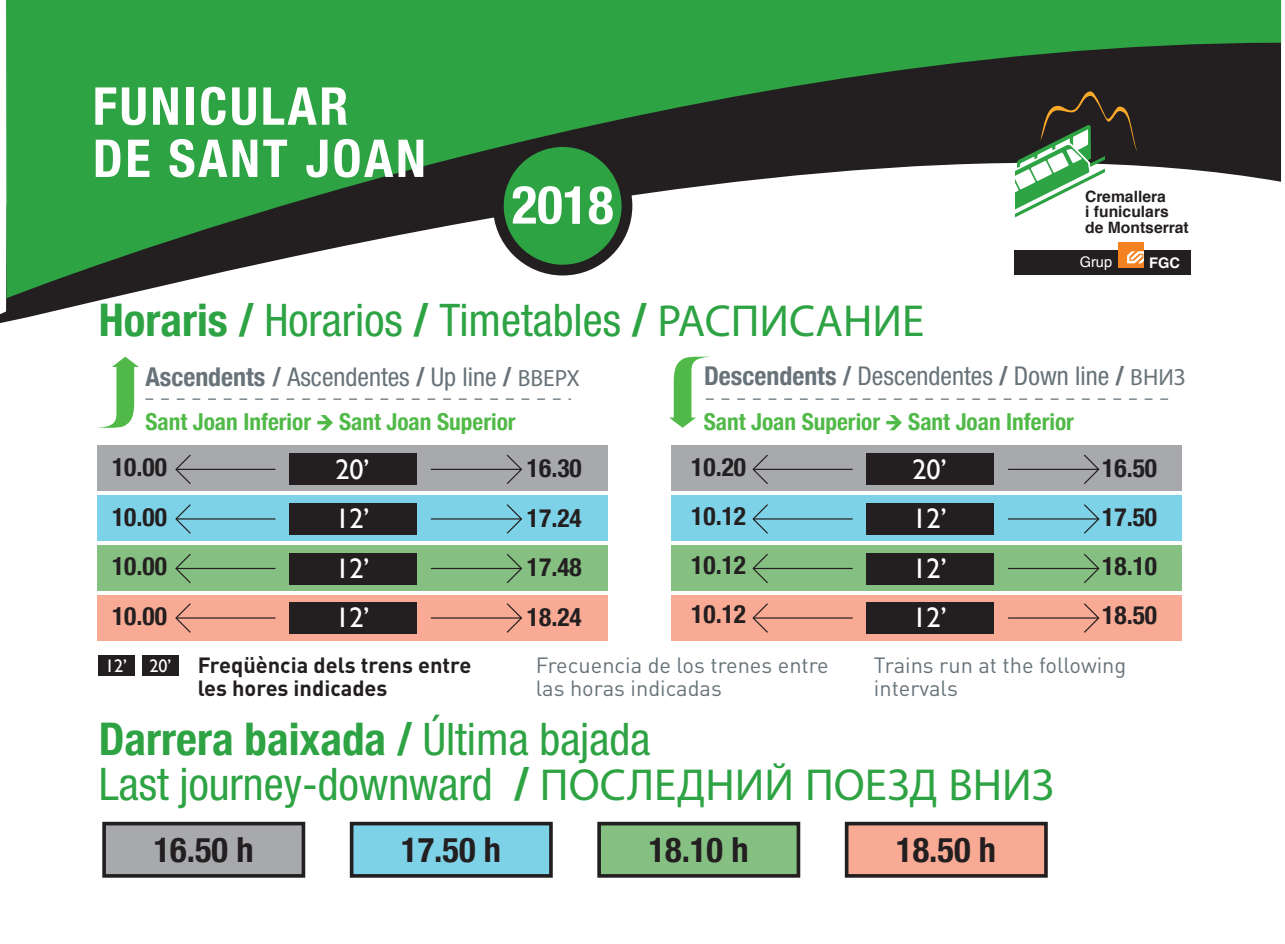
<style>
.page{position:relative;width:1285px;height:944px;background:#fff}
.page>*{position:absolute;margin:0;border:0;box-sizing:border-box;transform-origin:0 0}
.t1{font:700 condensed 52.8px "Helvetica Neue";color:#fff}
.t2{font:700 condensed 52.2px/52.2px "Helvetica Neue";letter-spacing:.05em;color:#fff}
.t3{font:condensed 45px "Helvetica Neue LT Std";color:#2da343}
.t4{font:700 condensed 45px "Helvetica Neue";color:#2da343}
.t5{font:700 condensed 34.5px "Helvetica Neue";color:#231f20}
.t6{font:28.2px/49.5px "Gill Sans";color:#fff;text-align:justify}
.t7{font:condensed 25.8px "Helvetica Neue LT Std";color:#677379}
.t8{font:700 condensed 25.5px "Helvetica Neue";color:#231f20}
.t9{font:700 condensed 23.4px "Helvetica Neue";color:#51b948}
.t10{font:21.9px/23.4px "DIN";color:#677379}
.t11{font:700 21.9px/23.4px "DIN";color:#231f20;text-align:center}
.t12{font:700 15.6px/15.6px "Helvetica";color:#231f20}
.t13{font:14.7px "Helvetica";color:#fff}
.t14{font:700 14.7px "Helvetica";color:#fff}
.s1{font-family:"Helvetica Neue";font-weight:700}
.s2{font-family:"Myriad Pro";font-stretch:normal}
.s3{font-family:"Myriad Pro";font-stretch:normal;font-size:23.4px}
.s4{font-family:"Gill Sans";font-weight:400;font-size:18px;color:#fff}
.s5{font-family:"Helvetica Neue LT Std";font-weight:400}
</style>
<div class="page">
<svg style="left:6px;top:0;width:1274px;height:298px;fill:#2da343"></svg>
<div style="left:493px;top:136px;width:139px;height:139px;background:#231f20;border-radius:50%"></div>
<div style="left:503px;top:147px;width:118px;height:118px;background:#2da343;border-radius:50%"></div>
<div style="left:1013px;top:251px;width:177px;height:24px;background:#231f20"></div>
<div style="left:1117px;top:242px;width:26px;height:25px;background:#f58220"></div>
<svg style="left:1127px;top:251px;width:16px;height:12px"></svg>
<svg style="left:1006px;top:91px;width:130px;height:127px"></svg>
<div style="left:1003px;top:166px;width:11px;height:66px;background:#fff"></div>
<div style="left:1171px;top:283px;width:51px;height:50px;background:#fff"></div>
<svg style="left:145px;top:398px;width:426px;height:2px"></svg>
<svg style="left:317px;top:415px;width:16px;height:15px"></svg>
<svg style="left:98px;top:357px;width:41px;height:71px"></svg>
<svg style="left:669px;top:357px;width:500px;height:73px"></svg>
<div style="left:97px;top:446px;width:510px;height:45px;background:#a8a9ad"></div>
<div style="left:97px;top:496px;width:510px;height:45px;background:#7ed2e7"></div>
<div style="left:97px;top:546px;width:510px;height:45px;background:#85bf82"></div>
<div style="left:97px;top:596px;width:510px;height:45px;background:#f8aa94"></div>
<div style="left:671px;top:496px;width:510px;height:45px;background:#7ed2e7"></div>
<div style="left:671px;top:546px;width:510px;height:45px;background:#85bf82"></div>
<div style="left:671px;top:596px;width:510px;height:45px;background:#f8aa94"></div>
<div style="left:671px;top:446px;width:510px;height:45px;background:#a8a9ad"></div>
<div style="left:102px;top:822px;width:203px;height:56px;background:#a8a9ad;border:4px solid #231f20"></div>
<div style="left:844px;top:822px;width:203px;height:56px;background:#f8aa94;border:4px solid #231f20"></div>
<div style="left:597px;top:822px;width:203px;height:56px;background:#85bf82;border:4px solid #231f20"></div>
<div style="left:350px;top:822px;width:202px;height:56px;background:#7ed2e7;border:4px solid #231f20"></div>
<div style="left:289px;top:454px;width:127px;height:31px;background:#231f20"></div>
<div style="left:289px;top:503px;width:127px;height:32px;background:#231f20"></div>
<div style="left:289px;top:553px;width:127px;height:32px;background:#231f20"></div>
<div style="left:289px;top:602px;width:127px;height:32px;background:#231f20"></div>
<hr style="left:431px;top:469px;width:90px;height:1px;background:#231f20">
<svg style="left:505px;top:454px;width:18px;height:30px"></svg>
<hr style="left:176px;top:469px;width:99px;height:1px;background:#231f20">
<svg style="left:175px;top:454px;width:17px;height:30px"></svg>
<hr style="left:431px;top:518px;width:90px;height:2px;background:#231f20">
<svg style="left:505px;top:504px;width:18px;height:30px"></svg>
<hr style="left:176px;top:518px;width:99px;height:2px;background:#231f20">
<svg style="left:175px;top:504px;width:17px;height:30px"></svg>
<hr style="left:431px;top:568px;width:90px;height:1px;background:#231f20">
<svg style="left:505px;top:553px;width:18px;height:31px"></svg>
<hr style="left:176px;top:568px;width:99px;height:1px;background:#231f20">
<svg style="left:175px;top:554px;width:17px;height:29px"></svg>
<hr style="left:431px;top:617px;width:90px;height:2px;background:#231f20">
<svg style="left:505px;top:603px;width:18px;height:30px"></svg>
<hr style="left:176px;top:617px;width:99px;height:2px;background:#231f20">
<svg style="left:175px;top:603px;width:17px;height:30px"></svg>
<div style="left:865px;top:454px;width:128px;height:31px;background:#231f20"></div>
<div style="left:865px;top:503px;width:128px;height:32px;background:#231f20"></div>
<div style="left:865px;top:553px;width:128px;height:32px;background:#231f20"></div>
<div style="left:865px;top:602px;width:128px;height:32px;background:#231f20"></div>
<hr style="left:1007px;top:469px;width:91px;height:1px;background:#231f20">
<svg style="left:1082px;top:454px;width:18px;height:30px"></svg>
<hr style="left:753px;top:469px;width:99px;height:1px;background:#231f20">
<svg style="left:752px;top:454px;width:17px;height:30px"></svg>
<hr style="left:1007px;top:518px;width:91px;height:2px;background:#231f20">
<svg style="left:1082px;top:504px;width:18px;height:30px"></svg>
<hr style="left:753px;top:518px;width:99px;height:2px;background:#231f20">
<svg style="left:752px;top:504px;width:17px;height:30px"></svg>
<hr style="left:1007px;top:568px;width:91px;height:1px;background:#231f20">
<svg style="left:1082px;top:553px;width:18px;height:31px"></svg>
<hr style="left:753px;top:568px;width:99px;height:1px;background:#231f20">
<svg style="left:752px;top:553px;width:17px;height:31px"></svg>
<hr style="left:1007px;top:617px;width:91px;height:2px;background:#231f20">
<svg style="left:1082px;top:603px;width:18px;height:30px"></svg>
<hr style="left:753px;top:617px;width:99px;height:2px;background:#231f20">
<svg style="left:752px;top:603px;width:17px;height:30px"></svg>
<div style="left:98px;top:656px;width:36px;height:20px;background:#231f20"></div>
<div style="left:142px;top:656px;width:37px;height:20px;background:#231f20"></div>
<h2 class="t2" style="left:93px;top:76px;width:334px">FUNICULAR<br>DE SANT JOAN</h2>
<h1 class="t1" style="left:511px;top:161px;width:103px">2018</h1>
<p class="t12" style="left:1084px;top:189px;width:105px">Cremallera<br>i funiculars de Montserrat</p>
<p class="t13" style="left:1079px;top:250px;width:34px">Grup</p>
<p class="t14" style="left:1148px;top:251px;width:32px">FGC</p>
<h3 class="t3" style="left:99px;top:294px;width:826px"><span class="s1">Horaris /</span> Horarios <span class="s1">/</span> Timetables <span class="s1">/</span> <span class="s2">РАСПИСАНИЕ</span></h3>
<p class="t7" style="left:145px;top:362px;width:436px"><span class="s1">Ascendents /</span> Ascendentes <span class="s1">/</span> Up line <span class="s1">/</span> <span class="s3">ВВЕРХ</span></p>
<p class="t7" style="left:704px;top:361px;width:482px"><span class="s1">Descendents /</span> Descendentes <span class="s1">/</span> Down line <span class="s1">/</span> <span class="s3">ВНИЗ</span></p>
<p class="t9" style="left:703px;top:402px;width:372px">Sant Joan Superior Sant Joan Inferior</p>
<p class="t9" style="left:145px;top:403px;width:372px">Sant Joan Inferior Sant Joan Superior</p>
<p class="t8" style="left:112px;top:446px;width:56px">10.00</p>
<p class="t6" style="left:335px;top:444px;width:36px">20’ 12’ 12’ 12’</p>
<p class="t8" style="left:527px;top:447px;width:56px">16.30</p>
<p class="t8" style="left:112px;top:495px;width:56px">10.00</p>
<p class="t8" style="left:527px;top:496px;width:56px">17.24</p>
<p class="t8" style="left:112px;top:545px;width:56px">10.00</p>
<p class="t8" style="left:527px;top:546px;width:56px">17.48</p>
<p class="t8" style="left:112px;top:594px;width:56px">10.00</p>
<p class="t8" style="left:527px;top:595px;width:56px">18.24</p>
<p class="t8" style="left:691px;top:446px;width:56px">10.20</p>
<p class="t8" style="left:1102px;top:447px;width:56px">16.50</p>
<p class="t8" style="left:691px;top:495px;width:56px">10.12</p>
<p class="t8" style="left:1102px;top:496px;width:56px">17.50</p>
<p class="t8" style="left:691px;top:544px;width:56px">10.12</p>
<p class="t8" style="left:1102px;top:545px;width:56px">18.10</p>
<p class="t8" style="left:691px;top:593px;width:56px">10.12</p>
<p class="t8" style="left:1102px;top:593px;width:56px">18.50</p>
<p class="t6" style="left:912px;top:444px;width:36px">20’ 12’ 12’ 12’</p>
<p class="t11" style="left:105px;top:652px;width:368px"><span class="s4">12’ 20’</span> Freqüència dels trens entre les hores indicades</p>
<p class="t10" style="left:535px;top:652px;width:294px">Frecuencia de los trenes entre las horas indicadas</p>
<p class="t10" style="left:873px;top:652px;width:254px">Trains run at the following intervals</p>
<h3 class="t4" style="left:99px;top:701px;width:553px">Darrera baixada / <span class="s5">Última bajada</span></h3>
<h3 class="t3" style="left:99px;top:758px;width:956px">Last journey-downward <span class="s1">/</span> <span class="s2">ПОСЛЕДНИЙ ПОЕЗД ВНИЗ</span></h3>
<h3 class="t5" style="left:154px;top:821px;width:101px">16.50 h</h3>
<h3 class="t5" style="left:401px;top:821px;width:101px">17.50 h</h3>
<h3 class="t5" style="left:648px;top:821px;width:101px">18.10 h</h3>
<h3 class="t5" style="left:896px;top:821px;width:101px">18.50 h</h3>
</div>
